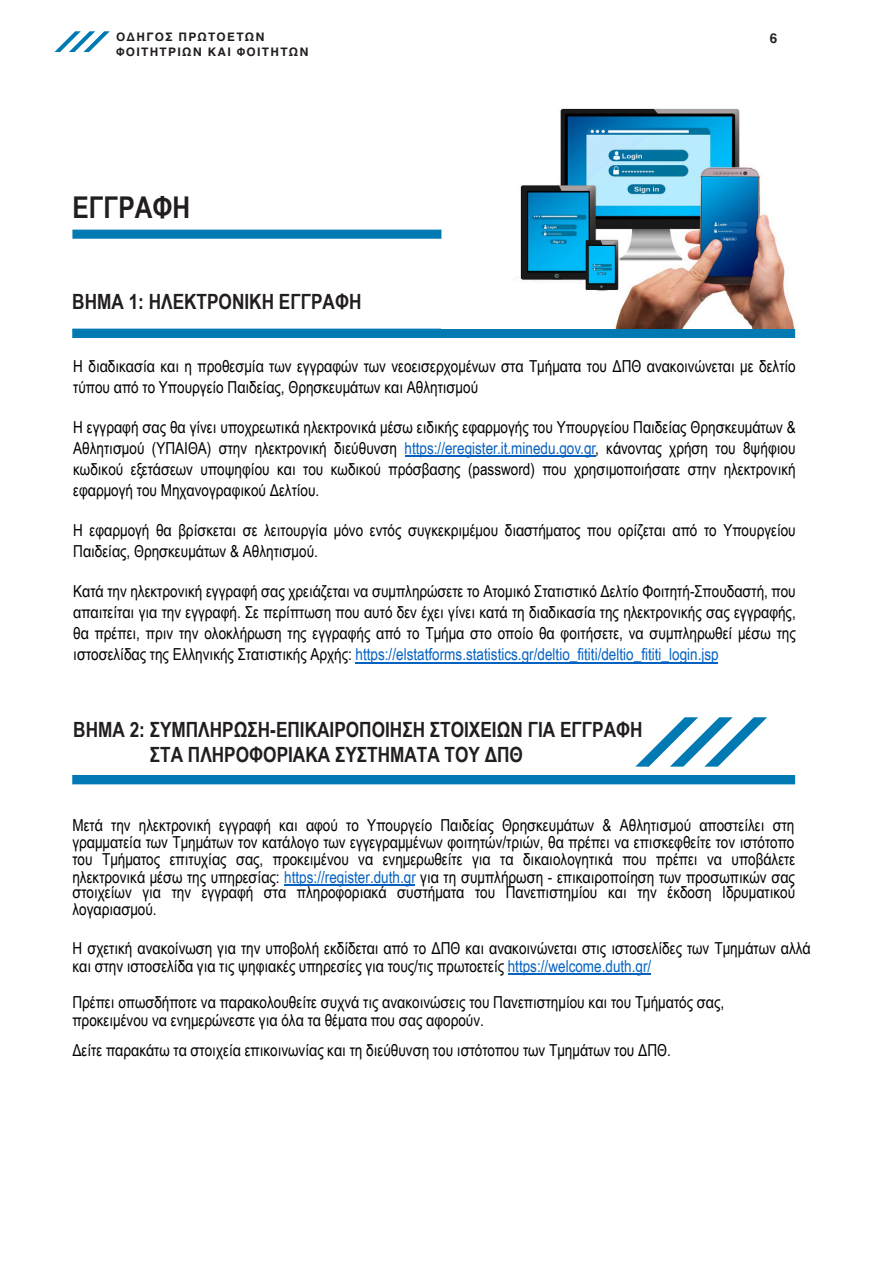
<style>
.page{position:relative;width:893px;height:1263px;background:#fff}
.page>*{position:absolute;margin:0;border:0;box-sizing:border-box;transform-origin:0 0}
.t1{font:700 30px "Arial Narrow";color:#221e1f}
.t2{font:700 21px/25.5px "Arial Narrow";color:#221e1f}
.t3{font:700 21px "Arial Narrow";color:#221e1f}
.t4{font:16.5px/21.1px "Arial Narrow";color:#000}
.t5{font:700 13.5px "Helvetica";color:#221e1f}
.t6{font:700 12px "Helvetica";letter-spacing:.1em;color:#221e1f}
.s1{color:#0562c1}
.s2{font-style:inherit}
</style>
<div class="page">
<svg style="left:54px;top:31px;width:56px;height:21px"></svg>
<div style="left:72px;top:329px;width:723px;height:9px;background:#0179b3"></div>
<div style="left:72px;top:775px;width:723px;height:9px;background:#0179b3"></div>
<hr style="left:356px;top:662px;width:362px;height:1px;background:#0562c1">
<hr style="left:405px;top:456px;width:190px;height:1px;background:#0562c1">
<img style="left:441px;top:108px;width:354px;height:220px">
<svg style="left:635px;top:717px;width:132px;height:50px"></svg>
<hr style="left:508px;top:974px;width:143px;height:1px;background:#0562c1">
<hr style="left:285px;top:885px;width:130px;height:1px;background:#0562c1">
<div style="left:72px;top:230px;width:369px;height:9px;background:#0179b3"></div>
<p class="t6" style="left:116px;top:32px;width:150px">ΟΔΗΓΟΣ ΠΡΩΤΟΕΤΩΝ</p>
<p class="t5" style="left:770px;top:32px;width:9px">6</p>
<p class="t6" style="left:116px;top:47px;width:194px">ΦΟΙΤΗΤΡΙΩΝ ΚΑΙ ΦΟΙΤΗΤΩΝ</p>
<h1 class="t1" style="left:72px;top:196px;width:120px">ΕΓΓΡΑΦΗ</h1>
<p class="t3" style="left:72px;top:293px;width:291px">ΒΗΜΑ 1: ΗΛΕΚΤΡΟΝΙΚΗ ΕΓΓΡΑΦΗ</p>
<p class="t4" style="left:73px;top:357px;width:724px">Η διαδικασία και η προθεσμία των εγγραφών των νεοεισερχομένων στα Τμήματα του ΔΠΘ ανακοινώνεται με δελτίο τύπου από το Υπουργείο Παιδείας, Θρησκευμάτων και Αθλητισμού</p>
<p class="t4" style="left:73px;top:418px;width:724px;text-align:justify">Η εγγραφή σας θα γίνει υποχρεωτικά ηλεκτρονικά μέσω ειδικής εφαρμογής του Υπουργείου Παιδείας Θρησκευμάτων &amp; Αθλητισμού (ΥΠΑΙΘΑ) στην ηλεκτρονική διεύθυνση <span class="s1">https://eregister.it.minedu.gov.gr</span>, κάνοντας χρήση του 8ψήφιου κωδικού εξετάσεων υποψηφίου και του κωδικού πρόσβασης (password) που χρησιμοποιήσατε στην ηλεκτρονική εφαρμογή του Μηχανογραφικού Δελτίου.</p>
<p class="t4" style="left:73px;top:521px;width:724px">Η εφαρμογή θα βρίσκεται σε λειτουργία μόνο εντός συγκεκριμέμου διαστήματος που ορίζεται από το Υπουργείου<br>Παιδείας, Θρησκευμάτων &amp; Αθλητισμού.</p>
<p class="t4" style="left:73px;top:582px;width:724px;text-align:justify">Κατά την ηλεκτρονική εγγραφή σας χρειάζεται να συμπληρώσετε το Ατομικό Στατιστικό Δελτίο Φοιτητή-Σπουδαστή, που απαιτείται για την εγγραφή. Σε περίπτωση που αυτό δεν έχει γίνει κατά τη διαδικασία της ηλεκτρονικής σας εγγραφής, θα πρέπει, πριν την ολοκλήρωση της εγγραφής από το Τμήμα στο οποίο θα φοιτήσετε, να συμπληρωθεί μέσω της ιστοσελίδας της Ελληνικής Στατιστικής Αρχής: <span class="s1">https://elstatforms.statistics.gr/deltio_fititi/deltio_fititi_login.jsp</span></p>
<p class="t2" style="left:150px;top:715px;width:494px;text-indent:-77px"><span class="s2">BHMA 2:</span> ΣΥΜΠΛΗΡΩΣΗ-ΕΠΙΚΑΙΡΟΠΟΙΗΣΗ ΣΤΟΙΧΕΙΩΝ ΓΙΑ ΕΓΓΡΑΦΗ<br>ΣΤΑ ΠΛΗΡΟΦΟΡΙΑΚΑ ΣΥΣΤΗΜΑΤΑ ΤΟΥ ΔΠΘ</p>
<p class="t4" style="left:72px;top:818px;width:724px;line-height:17.2px;text-align:justify">Μετά την ηλεκτρονική εγγραφή και αφού το Υπουργείο Παιδείας Θρησκευμάτων &amp; Αθλητισμού αποστείλει στη γραμματεία των Τμημάτων τον κατάλογο των εγγεγραμμένων φοιτητών/τριών, θα πρέπει να επισκεφθείτε τον ιστότοπο του Τμήματος επιτυχίας σας, προκειμένου να ενημερωθείτε για τα δικαιολογητικά που πρέπει να υποβάλετε ηλεκτρονικά μέσω της υπηρεσίας: <span class="s1">https://register.duth.gr</span> για τη συμπλήρωση - επικαιροποίηση των προσωπικών σας</p>
<p class="t4" style="left:72px;top:882px;width:724px;line-height:17.2px">στοιχείων για την εγγραφή στα πληροφοριακά συστήματα του Πανεπιστημίου και την έκδοση Ιδρυματικού λογαριασμού.</p>
<p class="t4" style="left:72px;top:941px;width:740px;line-height:17.9px">Η σχετική ανακοίνωση για την υποβολή εκδίδεται από το ΔΠΘ και ανακοινώνεται στις ιστοσελίδες των Τμημάτων αλλά και στην ιστοσελίδα για τις ψηφιακές υπηρεσίες για τους/τις πρωτοετείς <span class="s1">https://welcome.duth.gr/</span></p>
<p class="t4" style="left:72px;top:995px;width:653px;line-height:17.9px">Πρέπει οπωσδήποτε να παρακολουθείτε συχνά τις ανακοινώσεις του Πανεπιστημίου και του Τμήματός σας, προκειμένου να ενημερώνεστε για όλα τα θέματα που σας αφορούν.</p>
<p class="t4" style="left:72px;top:1041px;width:600px">Δείτε παρακάτω τα στοιχεία επικοινωνίας και τη διεύθυνση του ιστότοπου των Τμημάτων του ΔΠΘ.</p>
</div>
